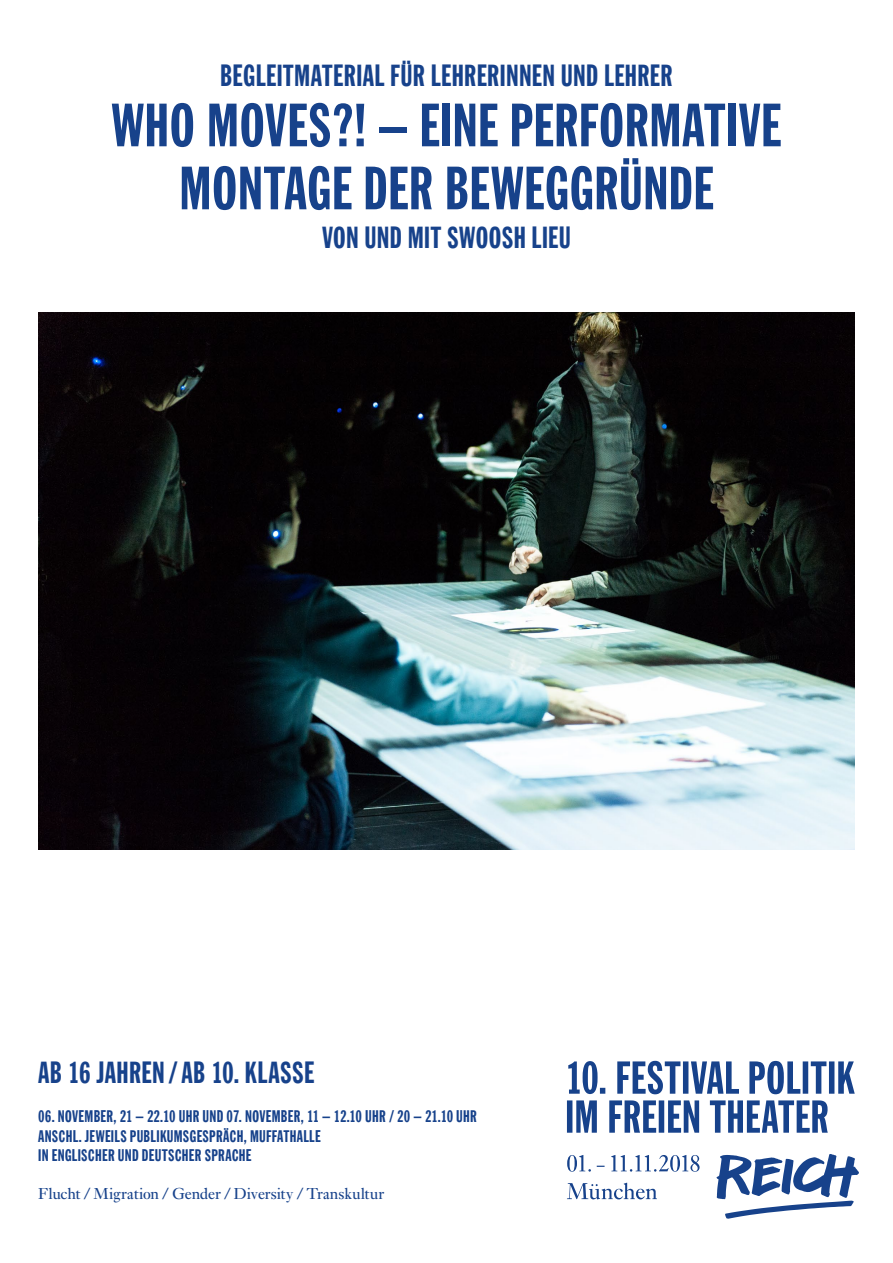
<style>
.page{position:relative;width:893px;height:1263px;background:#fff}
.page>*{position:absolute;margin:0;border:0;box-sizing:border-box;transform-origin:0 0}
.t1{font:60px/63px "Kammer";letter-spacing:.005em;color:#17428b;text-align:center}
.t2{font:30px "Kammer";letter-spacing:.01em;color:#17428b}
.t3{font:16.5px/19.5px "Kammer";letter-spacing:.015em;color:#17428b}
.t4{font:16.5px "Ehrhardt MT Std";letter-spacing:-.005em;color:#17428b}
</style>
<div class="page">
<svg style="left:567px;top:1100px;width:261px;height:33px"></svg>
<svg style="left:568px;top:1061px;width:287px;height:33px"></svg>
<svg style="left:716px;top:1154px;width:143px;height:65px"></svg>
<svg style="left:567px;top:1183px;width:90px;height:16px"></svg>
<svg style="left:567px;top:1155px;width:133px;height:17px"></svg>
<img style="left:38px;top:312px;width:817px;height:537px">
<h2 class="t2" style="left:220px;top:59px;width:454px">BEGLEITMATERIAL FÜR LEHRERINNEN UND LEHRER</h2>
<h1 class="t1" style="left:112px;top:93px;width:671px">WHO MOVES?! – EINE PERFORMATIVE<br>MONTAGE DER BEWEGGRÜNDE</h1>
<h2 class="t2" style="left:322px;top:221px;width:250px">VON UND MIT SWOOSH LIEU</h2>
<h2 class="t2" style="left:38px;top:1055px;width:277px">AB 16 JAHREN /AB 10. KLASSE</h2>
<p class="t3" style="left:38px;top:1106px;width:440px">06. NOVEMBER, 21 – 22.10 UHR UND 07. NOVEMBER, 11 – 12.10 UHR / 20 – 21.10 UHR<br>ANSCHL. JEWEILS PUBLIKUMSGESPRÄCH, MUFFATHALLE<br>IN ENGLISCHER UND DEUTSCHER SPRACHE</p>
<p class="t4" style="left:38px;top:1184px;width:348px">Flucht/Migration/Gender/Diversity/Transkultur</p>
</div>
